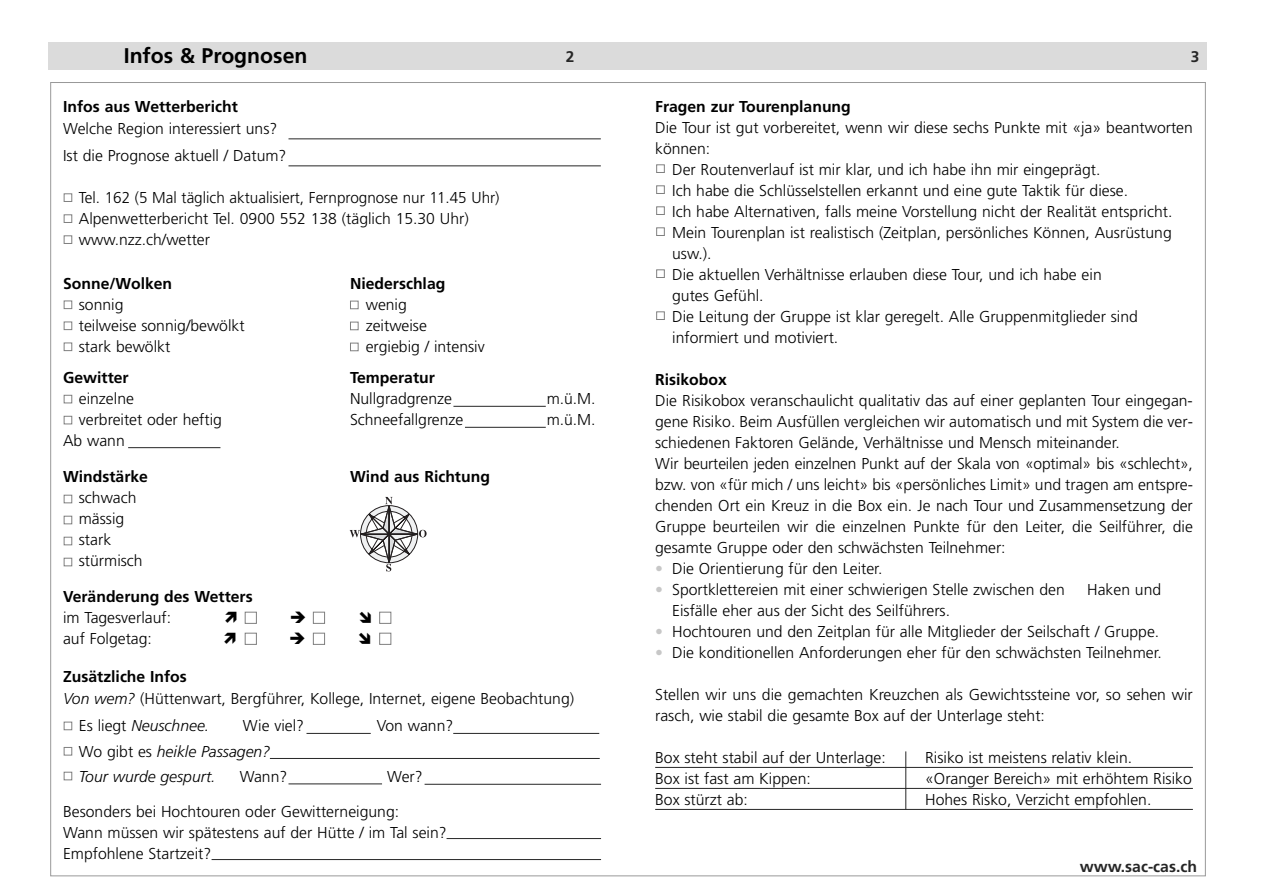
<style>
.page{position:relative;width:1263px;height:893px;background:#fff}
.page>*{position:absolute;margin:0;border:0;box-sizing:border-box;transform-origin:0 0}
.t1{font:700 21.3px "Frutiger";color:#000}
.t2{font:300 15.75px/21px "Frutiger";color:#000}
.t3{font:700 15.75px "Frutiger";color:#000}
.t4{font:italic 300 15.75px/25.5px "Frutiger";color:#000}
.t5{font:700 15.75px "Frutiger";color:#262626}
.t6{font:700 15.45px "Frutiger";color:#262626}
.s1{font-weight:700}
.s2{font-style:italic}
.s3{font-style:normal}
.s4{color:#c7c7c7}
.s5{font-style:normal;color:#fff}
</style>
<div class="page">
<div style="left:49px;top:43px;width:1158px;height:27px;background:#dbdbdb"></div>
<hr style="left:288px;top:139px;width:313px;height:1px;background:#262626">
<hr style="left:288px;top:166px;width:313px;height:1px;background:#262626">
<hr style="left:655px;top:767px;width:538px;height:1px;background:#262626">
<hr style="left:655px;top:788px;width:538px;height:1px;background:#262626">
<hr style="left:655px;top:809px;width:538px;height:1px;background:#262626">
<svg style="left:359px;top:497px;width:68px;height:74px"></svg>
<svg style="left:63px;top:300px;width:296px;height:480px"></svg>
<hr style="left:128px;top:447px;width:92px;height:1px;background:#262626">
<hr style="left:306px;top:733px;width:65px;height:1px;background:#262626">
<hr style="left:270px;top:758px;width:330px;height:1px;background:#262626">
<hr style="left:288px;top:784px;width:94px;height:1px;background:#262626">
<hr style="left:425px;top:784px;width:176px;height:1px;background:#262626">
<hr style="left:446px;top:838px;width:155px;height:1px;background:#262626">
<hr style="left:212px;top:859px;width:389px;height:1px;background:#262626">
<hr style="left:453px;top:733px;width:146px;height:1px;background:#262626">
<svg style="left:63px;top:193px;width:9px;height:51px"></svg>
<hr style="left:453px;top:406px;width:93px;height:1px;background:#262626">
<hr style="left:465px;top:427px;width:81px;height:1px;background:#262626">
<svg style="left:656px;top:164px;width:9px;height:156px"></svg>
<hr style="left:905px;top:751px;width:1px;height:58px;background:#262626">
<svg style="left:225px;top:612px;width:12px;height:11px"></svg>
<svg style="left:225px;top:633px;width:11px;height:11px"></svg>
<svg style="left:245px;top:611px;width:146px;height:34px"></svg>
<h1 class="t1" style="left:124px;top:47px;width:185px">Infos &amp; Prognosen</h1>
<p class="t3" style="left:63px;top:100px;width:176px">Infos aus Wetterbericht</p>
<p class="t2" style="left:63px;top:117px;width:225px;line-height:27px">Welche Region interessiert uns?<br>Ist die Prognose aktuell / Datum?</p>
<p class="t2" style="left:79px;top:189px;width:422px">Tel. 162 (5 Mal täglich aktualisiert, Fernprognose nur 11.45 Uhr)<br>Alpenwetterbericht Tel. 0900 552 138 (täglich 15.30 Uhr) www.nzz.ch/wetter</p>
<p class="t3" style="left:63px;top:277px;width:111px">Sonne/Wolken</p>
<p class="t2" style="left:79px;top:295px;width:167px">sonnig<br>teilweise sonnig/bewölkt stark bewölkt</p>
<p class="t3" style="left:63px;top:371px;width:67px">Gewitter</p>
<p class="t2" style="left:79px;top:390px;width:57px">einzelne</p>
<p class="t2" style="left:79px;top:411px;width:145px">verbreitet oder heftig</p>
<p class="t2" style="left:63px;top:432px;width:63px">Ab wann</p>
<p class="t3" style="left:63px;top:470px;width:86px">Windstärke</p>
<p class="t2" style="left:79px;top:489px;width:65px">schwach mässig stark stürmisch</p>
<p class="t3" style="left:63px;top:590px;width:191px">Veränderung des Wetters</p>
<p class="t2" style="left:63px;top:609px;width:110px">im Tagesverlauf: auf Folgetag:</p>
<p class="t2" style="left:63px;top:666px;width:512px;line-height:22.5px"><span class="s1">Zusätzliche Infos<br></span><span class="s2">Von wem?</span> (Hüttenwart, Bergführer, Kollege, Internet, eigene Beobachtung)</p>
<p class="t4" style="left:79px;top:714px;width:132px"><span class="s3">Es liegt</span> Neuschnee.</p>
<p class="t6" style="left:566px;top:51px;width:10px">2</p>
<p class="t6" style="left:1191px;top:51px;width:10px">3</p>
<p class="t3" style="left:655px;top:100px;width:197px">Fragen zur Tourenplanung</p>
<p class="t2" style="left:655px;top:118px;width:539px">Die Tour ist gut vorbereitet, wenn wir diese sechs Punkte mit «ja» beantworten</p>
<p class="t2" style="left:655px;top:139px;width:57px">können:</p>
<p class="t2" style="left:672px;top:160px;width:430px">Der Routenverlauf ist mir klar, und ich habe ihn mir eingeprägt.</p>
<p class="t2" style="left:672px;top:181px;width:457px">Ich habe die Schlüsselstellen erkannt und eine gute Taktik für diese.</p>
<p class="t2" style="left:672px;top:202px;width:502px">Ich habe Alternativen, falls meine Vorstellung nicht der Realität entspricht.</p>
<p class="t2" style="left:672px;top:223px;width:501px">Mein Tourenplan ist realistisch (Zeitplan, persönliches Können, Ausrüstung</p>
<p class="t2" style="left:672px;top:244px;width:41px">usw.).</p>
<p class="t2" style="left:672px;top:265px;width:431px">Die aktuellen Verhältnisse erlauben diese Tour, und ich habe ein</p>
<p class="t2" style="left:672px;top:286px;width:93px">gutes Gefühl.</p>
<p class="t2" style="left:672px;top:307px;width:467px">Die Leitung der Gruppe ist klar geregelt. Alle Gruppenmitglieder sind</p>
<p class="t2" style="left:672px;top:328px;width:168px">informiert und motiviert.</p>
<p class="t3" style="left:655px;top:373px;width:73px">Risikobox</p>
<p class="t2" style="left:655px;top:391px;width:539px">Die Risikobox veranschaulicht qualitativ das auf einer geplanten Tour eingegan&shy;gene Risiko. Beim Ausfüllen vergleichen wir automatisch und mit System die ver&shy;schiedenen Faktoren Gelände, Verhältnisse und Mensch miteinander.<br>Wir beurteilen jeden einzelnen Punkt auf der Skala von «optimal» bis «schlecht», bzw. von «für mich / uns leicht» bis «persönliches Limit» und tragen am entspre&shy;chenden Ort ein Kreuz in die Box ein. Je nach Tour und Zusammensetzung der Gruppe beurteilen wir die einzelnen Punkte für den Leiter, die Seilführer, die gesamte Gruppe oder den schwächsten Teilnehmer:</p>
<p class="t2" style="left:655px;top:559px;width:229px"><span class="s4">•</span> Die Orientierung für den Leiter.</p>
<p class="t2" style="left:655px;top:580px;width:411px"><span class="s4">•</span> Sportklettereien mit einer schwierigen Stelle zwischen den</p>
<p class="t2" style="left:1087px;top:580px;width:75px">Haken und</p>
<p class="t2" style="left:672px;top:601px;width:279px">Eisfälle eher aus der Sicht des Seilführers.</p>
<p class="t2" style="left:655px;top:622px;width:506px"><span class="s4">•</span> Hochtouren und den Zeitplan für alle Mitglieder der Seilschaft / Gruppe.</p>
<p class="t2" style="left:655px;top:643px;width:508px"><span class="s4">•</span> Die konditionellen Anforderungen eher für den schwächsten Teilnehmer.</p>
<p class="t2" style="left:655px;top:685px;width:539px">Stellen wir uns die gemachten Kreuzchen als Gewichtssteine vor, so sehen wir rasch, wie stabil die gesamte Box auf der Unterlage steht:</p>
<p class="t2" style="left:655px;top:748px;width:232px">Box steht stabil auf der Unterlage:</p>
<p class="t2" style="left:925px;top:748px;width:209px">Risiko ist meistens relativ klein.</p>
<p class="t2" style="left:655px;top:769px;width:157px">Box ist fast am Kippen:</p>
<p class="t2" style="left:925px;top:769px;width:268px">«Oranger Bereich» mit erhöhtem Risiko</p>
<p class="t2" style="left:655px;top:790px;width:94px">Box stürzt ab:</p>
<p class="t2" style="left:925px;top:790px;width:228px">Hohes Risko, Verzicht empfohlen.</p>
<p class="t3" style="left:350px;top:277px;width:97px">Niederschlag</p>
<p class="t2" style="left:366px;top:295px;width:120px">wenig<br>zeitweise ergiebig / intensiv</p>
<p class="t3" style="left:350px;top:371px;width:86px">Temperatur</p>
<p class="t2" style="left:350px;top:389px;width:104px">Nullgradgrenze</p>
<p class="t2" style="left:547px;top:389px;width:51px">m.ü.M.</p>
<p class="t2" style="left:350px;top:410px;width:115px">Schneefallgrenze</p>
<p class="t2" style="left:547px;top:410px;width:51px">m.ü.M.</p>
<p class="t3" style="left:350px;top:470px;width:141px">Wind aus Richtung</p>
<p class="t4" style="left:79px;top:714px;width:444px;text-indent:164px"><span class="s3">Wie viel?</span> <span class="s5">________</span> <span class="s3">Von wann?</span> <span class="s5">________<br></span><span class="s3">Wo gibt es</span> heikle Passagen?<br>Tour wurde gespurt.</p>
<p class="t2" style="left:63px;top:761px;width:361px;line-height:34.5px;text-indent:324px">Wer?<br>Besonders bei Hochtouren oder Gewitterneigung:</p>
<p class="t2" style="left:63px;top:823px;width:385px">Wann müssen wir spätestens auf der Hütte / im Tal sein?<br>Empfohlene Startzeit?</p>
<p class="t5" style="left:1080px;top:860px;width:119px">www.sac-cas.ch</p>
</div>
